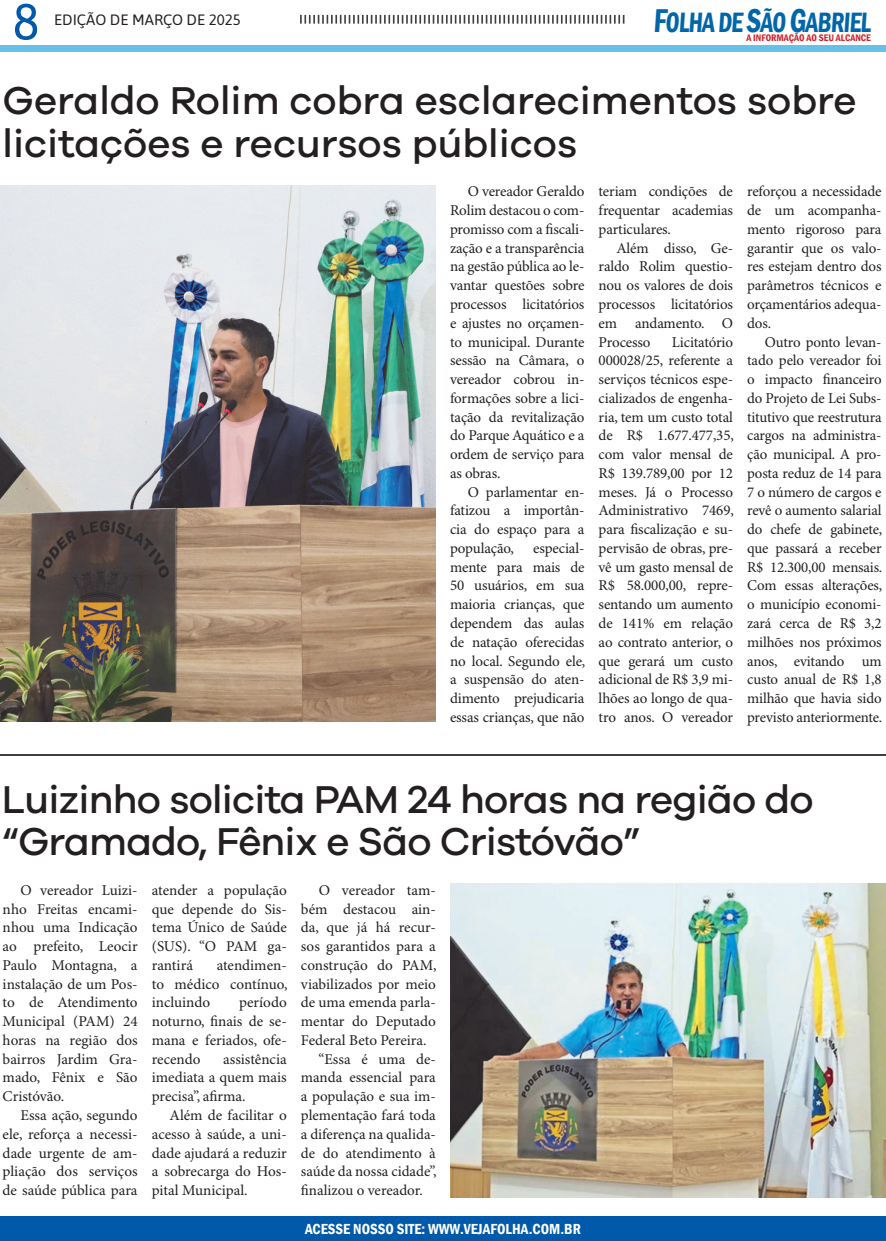
<style>
.page{position:relative;width:886px;height:1241px;background:#fff}
.page>*{position:absolute;margin:0;border:0;box-sizing:border-box;transform-origin:0 0}
.t1{font:51px "Asap";color:#0159a9}
.t2{font:500 40px/42.5px "Galano Grotesque";letter-spacing:-.01em;color:#231f20}
.t3{font:600 condensed 28.75px "Franklin Gothic";color:#06a;scale:.86 1}
.t4{font:15px/18.8px "Minion Pro";letter-spacing:-.005em;color:#231f20;text-align:justify}
.t5{font:600 condensed 15px "Franklin Gothic";color:#fff}
.t6{font:15px "Asap";color:#231f20}
.t7{font:600 condensed 9.75px "Franklin Gothic";color:#d1232a}
.s1{font-size:33.88px}
</style>
<div class="page">
<svg style="left:300px;top:15px;width:324px;height:9px"></svg>
<div style="left:0;top:1216px;width:886px;height:24px;background:#0159a9"></div>
<div style="left:0;top:45px;width:886px;height:6px;background:#66c0e7"></div>
<hr style="left:0;top:753px;width:886px;height:2px;background:#3f3f40">
<img style="left:0;top:185px;width:436px;height:536px">
<img style="left:450px;top:883px;width:436px;height:314px">
<h1 class="t1" style="left:12px;top:-14px;width:29px">8</h1>
<h3 class="t3" style="left:653px;top:3px;width:258px"><span class="s1">F</span>OLHA DE <span class="s1">S</span>ÃO <span class="s1">G</span>ABRIEL</h3>
<p class="t6" style="left:54px;top:9px;width:188px">EDIÇÃO DE MARÇO DE 2025</p>
<p class="t7" style="left:746px;top:31px;width:126px">A INFORMAÇÃO AO SEU ALCANCE</p>
<h2 class="t2" style="left:3px;top:78px;width:855px">Geraldo Rolim cobra esclarecimentos sobre licitações e recursos públicos</h2>
<p class="t4" style="left:450px;top:183px;width:136px;text-indent:18px">O vereador Geraldo Rolim destacou o com&shy;promisso com a fiscali&shy;zação e a transparência na gestão pública ao le&shy;vantar questões sobre processos licitatórios e ajustes no orçamen&shy;to municipal. Durante sessão na Câmara, o vereador cobrou in&shy;formações sobre a lici&shy;tação da revitalização do Parque Aquático e a ordem de serviço para as obras.</p>
<p class="t4" style="left:450px;top:483px;width:136px;text-indent:18px">O parlamentar en&shy;fatizou a importân&shy;cia do espaço para a população,</p>
<p class="t4" style="left:599px;top:183px;width:136px">teriam condições de frequentar academias particulares.</p>
<p class="t4" style="left:599px;top:239px;width:136px;text-indent:18px">Além disso, Ge&shy;raldo Rolim questio&shy;nou os valores de dois processos licitatórios em andamento. O Processo</p>
<p class="t4" style="left:747px;top:183px;width:136px">reforçou a necessidade de um acompanha&shy;mento rigoroso para garantir que os valo&shy;res estejam dentro dos parâmetros técnicos e orçamentários adequa&shy;dos.</p>
<p class="t4" style="left:747px;top:333px;width:137px;text-indent:18px">Outro ponto levan&shy;tado pelo vereador foi o impacto financeiro do Projeto de Lei Subs&shy;titutivo que reestrutura cargos na administra&shy;ção municipal. A pro&shy;posta reduz de 14 para 7 o número de cargos e revê o aumento salarial do chefe de gabinete, que passará a receber R$ 12.300,00 mensais.<br>Com essas alterações, o município economi&shy;zará cerca de R$ 3,2 milhões nos próximos anos, evitando um custo anual de R$ 1,8 milhão que havia sido previsto anteriormente.</p>
<p class="t4" style="left:599px;top:333px;width:137px;text-indent:73px">Licitatório 000028/25, referente a serviços técnicos espe&shy;cializados de engenha&shy;ria, tem um custo total de R$ 1.677.477,35, com valor mensal de R$ 139.789,00 por 12 meses. Já o Processo Administrativo 7469, para fiscalização e su&shy;pervisão de obras, pre&shy;vê um gasto mensal de R$ 58.000,00, repre&shy;sentando um aumento de 141% em relação ao contrato anterior, o que gerará um custo adicional de R$ 3,9 mi&shy;lhões ao longo de qua&shy;tro anos. O vereador</p>
<p class="t4" style="left:450px;top:539px;width:137px;text-indent:83px">especial&shy;mente para mais de 50 usuários, em sua maioria crianças, que dependem das aulas de natação oferecidas no local. Segundo ele, a suspensão do aten&shy;dimento prejudicaria essas crianças, que não</p>
<h2 class="t2" style="left:2px;top:776px;width:813px">Luizinho solicita PAM 24 horas na região do “Gramado, Fênix e São Cristóvão”</h2>
<p class="t4" style="left:3px;top:881px;width:136px;text-indent:18px">O vereador Luizi&shy;nho Freitas encami&shy;nhou uma Indicação ao prefeito, Leocir Paulo Montagna, a instalação de um Pos&shy;to de Atendimento Municipal (PAM) 24 horas na região dos bairros Jardim Gra&shy;mado, Fênix e São Cristóvão.</p>
<p class="t4" style="left:3px;top:1106px;width:136px;text-indent:18px">Essa ação, segundo ele, reforça a necessi&shy;dade urgente de am&shy;pliação dos serviços de saúde pública para</p>
<p class="t4" style="left:152px;top:881px;width:136px">atender a população que depende do Sis&shy;tema Único de Saúde (SUS). “O PAM ga&shy;rantirá</p>
<p class="t4" style="left:319px;top:881px;width:119px">O vereador tam-</p>
<p class="t4" style="left:301px;top:899px;width:136px">bém destacou ain-</p>
<p class="t4" style="left:301px;top:918px;width:136px">da, que já há recur-</p>
<p class="t4" style="left:301px;top:937px;width:136px">sos garantidos para a</p>
<p class="t4" style="left:301px;top:956px;width:137px">construção do PAM,</p>
<p class="t4" style="left:301px;top:974px;width:136px">viabilizados por meio</p>
<p class="t4" style="left:301px;top:993px;width:136px">de uma emenda parla-</p>
<p class="t4" style="left:301px;top:1012px;width:136px">mentar do Deputado</p>
<p class="t4" style="left:301px;top:1031px;width:127px">Federal Beto Pereira.</p>
<p class="t4" style="left:319px;top:1049px;width:119px">“Essa é uma de-</p>
<p class="t4" style="left:301px;top:1068px;width:136px">manda essencial para</p>
<p class="t4" style="left:301px;top:1087px;width:136px">a população e sua im-</p>
<p class="t4" style="left:301px;top:1106px;width:136px">plementação fará toda</p>
<p class="t4" style="left:301px;top:1124px;width:136px">a diferença na qualida-</p>
<p class="t4" style="left:301px;top:1143px;width:136px">de do atendimento à</p>
<p class="t4" style="left:301px;top:1162px;width:137px">saúde da nossa cidade”,</p>
<p class="t4" style="left:301px;top:1181px;width:123px">finalizou o vereador.</p>
<p class="t4" style="left:152px;top:956px;width:137px;text-indent:65px">atendimen&shy;to médico contínuo, incluindo</p>
<p class="t4" style="left:152px;top:993px;width:136px;text-indent:87px">período noturno, finais de se&shy;mana e feriados, ofe&shy;recendo</p>
<p class="t4" style="left:152px;top:1049px;width:136px;text-indent:71px">assistência imediata a quem mais precisa”, afirma.</p>
<p class="t4" style="left:152px;top:1106px;width:136px;text-indent:18px">Além de facilitar o acesso à saúde, a uni&shy;dade ajudará a reduzir a sobrecarga do Hos&shy;pital Municipal.</p>
<p class="t5" style="left:305px;top:1218px;width:277px">ACESSE NOSSO SITE: WWW.VEJAFOLHA.COM.BR</p>
</div>
